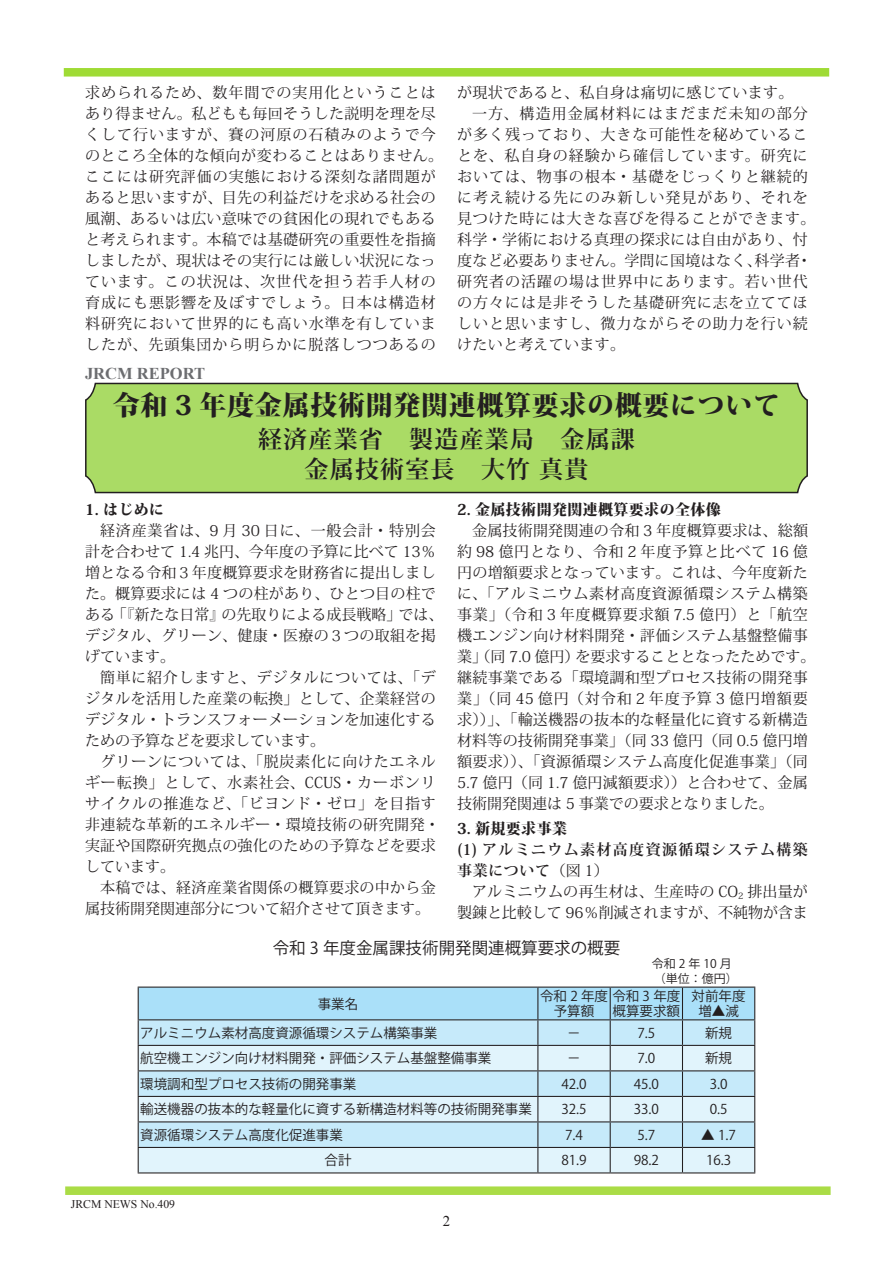
<style>
.page{position:relative;width:893px;height:1263px;background:#fff}
.page>*{position:absolute;margin:0;border:0;box-sizing:border-box;transform-origin:0 0}
.t1{font:800 27px "Koz Min Pro";letter-spacing:.025em;color:#231f20}
.t2{font:700 24px "Koz Min Pro";letter-spacing:.05em;color:#231f20}
.t3{font:16.5px "Koz Go Pro";color:#231f20}
.t4{font:700 16.5px "Times New Roman";color:#6c6d70}
.t5{font:15px/21px "Koz Min Pro";letter-spacing:.02em;color:#231f20}
.t6{font:15px/21px "Koz Min Pro";letter-spacing:.065em;color:#231f20}
.t7{font:15px "Koz Min Pro";letter-spacing:.07em;color:#231f20}
.t8{font:15px/21px "Koz Min Pro";color:#231f20}
.t9{font:15px/21px "Koz Min Pro";letter-spacing:-.005em;color:#231f20}
.t10{font:700 15px/21px "Koz Min Pro";letter-spacing:.09em;color:#231f20}
.t11{font:800 15px "Koz Min Pro";letter-spacing:.025em;color:#231f20}
.t12{font:15px "Koz Min Pro";letter-spacing:.05em;color:#231f20}
.t13{font:15px "Koz Min Pro";letter-spacing:.055em;color:#231f20}
.t14{font:15px "Koz Min Pro";letter-spacing:.045em;color:#231f20}
.t15{font:15px "Koz Min Pro";letter-spacing:.04em;color:#231f20}
.t16{font:15px "Koz Min Pro";letter-spacing:.06em;color:#231f20}
.t17{font:14.85px "Times New Roman";color:#231f20}
.t18{font:13.5px "Koz Go Pro";color:#231f20}
.t19{font:12px "Koz Go Pro";color:#231f20}
.t20{font:11.7px "Times New Roman";color:#231f20}
.t21{font:8.7px "Koz Min Pro";color:#231f20}
.s1{font-weight:400}
</style>
<div class="page">
<div style="left:85px;top:382px;width:723px;height:112px;background:#aadb65"></div>
<hr style="left:138px;top:986px;width:400px;height:2px;background:#231f20">
<hr style="left:538px;top:986px;width:72px;height:2px;background:#231f20">
<hr style="left:610px;top:986px;width:72px;height:2px;background:#231f20">
<hr style="left:682px;top:986px;width:73px;height:2px;background:#231f20">
<svg style="left:138px;top:987px;width:617px;height:185px;background:#c4e3f0"></svg>
<hr style="left:138px;top:1172px;width:400px;height:1px;background:#231f20">
<hr style="left:538px;top:1172px;width:72px;height:1px;background:#231f20">
<hr style="left:610px;top:1172px;width:72px;height:1px;background:#231f20">
<hr style="left:682px;top:1172px;width:73px;height:1px;background:#231f20">
<div style="left:64px;top:68px;width:765px;height:9px;background:#9fdb35"></div>
<div style="left:65px;top:1186px;width:766px;height:9px;background:#aadc46"></div>
<p class="t6" style="left:85px;top:82px;width:360px">求められるため、数年間での実用化ということはあり得ません。私どもも毎回そうした説明を理を尽くして行いますが、賽の河原の石積みのようで今のところ全体的な傾向が変わることはありません。ここには研究評価の実態における深刻な諸問題があると思いますが、目先の利益だけを求める社会の風潮、あるいは広い意味での貧困化の現れでもあると考えられます。本稿では基礎研究の重要性を指摘しましたが、現状はその実行には厳しい状況になっています。この状況は、次世代を担う若手人材の育成にも悪影響を及ぼすでしょう。日本は構造材料研究において世界的にも高い水準を有していましたが、先頭集団から明らかに脱落しつつあるの</p>
<p class="t5" style="left:457px;top:82px;width:338px">が現状であると、私自身は痛切に感じています。</p>
<p class="t7" style="left:472px;top:103px;width:337px">一方、構造用金属材料にはまだまだ未知の部分</p>
<p class="t7" style="left:457px;top:124px;width:352px">が多く残っており、大きな可能性を秘めているこ</p>
<p class="t7" style="left:457px;top:145px;width:352px">とを、私自身の経験から確信しています。研究に</p>
<p class="t7" style="left:457px;top:166px;width:352px">おいては、物事の根本・基礎をじっくりと継続的</p>
<p class="t7" style="left:457px;top:187px;width:352px">に考え続ける先にのみ新しい発見があり、それを</p>
<p class="t15" style="left:457px;top:208px;width:360px">見つけた時には大きな喜びを得ることができます。</p>
<p class="t5" style="left:457px;top:229px;width:352px">科学・学術における真理の探求には自由があり、忖</p>
<p class="t5" style="left:797px;top:250px;width:16px">・</p>
<p class="t6" style="left:457px;top:250px;width:352px">度など必要ありません。学問に国境はなく、<br>研究者の活躍の場は世界中にあります。若い世代の方々には是非そうした基礎研究に志を立ててほしいと思いますし、微力ながらその助力を行い続けたいと考えています。</p>
<p class="t5" style="left:754px;top:250px;width:47px">科学者</p>
<p class="t4" style="left:85px;top:362px;width:121px">JRCM REPORT</p>
<p class="t1" style="left:113px;top:385px;width:669px">令和 3 年度金属技術開発関連概算要求の概要について</p>
<p class="t2" style="left:258px;top:422px;width:378px">経済産業省　製造産業局　金属課</p>
<p class="t2" style="left:305px;top:452px;width:285px">金属技術室長　大竹真貴</p>
<p class="t11" style="left:85px;top:498px;width:81px">1. はじめに</p>
<p class="t16" style="left:100px;top:520px;width:337px">経済産業省は、9 月 30 日に、一般会計・特別会</p>
<p class="t8" style="left:85px;top:540px;width:352px">計を合わせて 1.4 兆円、今年度の予算に比べて 13％</p>
<p class="t5" style="left:85px;top:561px;width:352px">増となる令和３年度概算要求を財務省に提出しまし</p>
<p class="t5" style="left:85px;top:582px;width:352px">た。概算要求には 4 つの柱があり、ひとつ目の柱で</p>
<p class="t5" style="left:398px;top:603px;width:46px">では、</p>
<p class="t5" style="left:112px;top:603px;width:114px">「『新たな日常』</p>
<p class="t8" style="left:221px;top:603px;width:181px">の先取りによる成長戦略」</p>
<p class="t5" style="left:85px;top:603px;width:352px">ある<br>デジタル、グリーン、健康・医療の３つの取組を掲げています。</p>
<p class="t5" style="left:85px;top:666px;width:352px;text-align:justify;text-indent:15px">簡単に紹介しますと、デジタルについては、「デジタルを活用した産業の転換」として、企業経営のデジタル・トランスフォーメーションを加速化するための予算などを要求しています。</p>
<p class="t5" style="left:85px;top:750px;width:356px;text-indent:15px">グリーンについては、「脱炭素化に向けたエネルギー転換」として、水素社会、CCUS・カーボンリサイクルの推進など、「ビヨンド・ゼロ」を目指す非連続な革新的エネルギー・環境技術の研究開発・実証や国際研究拠点の強化のための予算などを要求しています。</p>
<p class="t8" style="left:85px;top:876px;width:352px;text-indent:15px">本稿では、経済産業省関係の概算要求の中から金属技術開発関連部分について紹介させて頂きます。</p>
<p class="t11" style="left:457px;top:498px;width:265px">2. 金属技術開発関連概算要求の全体像</p>
<p class="t5" style="left:472px;top:519px;width:337px">金属技術開発関連の令和 3 年度概算要求は、総額</p>
<p class="t13" style="left:457px;top:541px;width:352px">約 98 億円となり、令和 2 年度予算と比べて 16 億</p>
<p class="t5" style="left:457px;top:561px;width:352px">円の増額要求となっています。これは、今年度新た</p>
<p class="t14" style="left:457px;top:583px;width:352px">に、「アルミニウム素材高度資源循環システム構築</p>
<p class="t12" style="left:457px;top:604px;width:352px">事業」（令和 3 年度概算要求額 7.5 億円）と「航空</p>
<p class="t5" style="left:457px;top:624px;width:352px">機エンジン向け材料開発・評価システム基盤整備事</p>
<p class="t8" style="left:575px;top:645px;width:241px">を要求することとなったためです。</p>
<p class="t5" style="left:457px;top:645px;width:352px">業」（同 7.0 億円）<br>継続事業である「環境調和型プロセス技術の開発事業」（同 45 億円（対令和 2 年度予算 3 億円増額要求））」、「輸送機器の抜本的な軽量化に資する新構造材料等の技術開発事業」（同 33 億円（同 0.5 億円増額要求））、「資源循環システム高度化促進事業」（同<br>5.7 億円（同 1.7 億円減額要求））と合わせて、金属技術開発関連は 5 事業での要求となりました。</p>
<p class="t11" style="left:457px;top:817px;width:111px">3. 新規要求事業</p>
<p class="t10" style="left:457px;top:839px;width:352px">1( ) アルミニウム素材高度資源循環システム構築事業について<span class="s1">（図 1(</span></p>
<p class="t5" style="left:747px;top:881px;width:62px">排出量が</p>
<p class="t9" style="left:457px;top:881px;width:352px;text-indent:15px">アルミニウムの再生材は、生産時の CO<br>製錬と比較して 96％削減されますが、不純物が含ま</p>
<p class="t21" style="left:738px;top:890px;width:7px">2</p>
<p class="t3" style="left:273px;top:937px;width:349px">令和 3 年度金属課技術開発関連概算要求の概要</p>
<p class="t19" style="left:652px;top:956px;width:81px">令和 2 年 10 月</p>
<p class="t19" style="left:654px;top:971px;width:85px">（単位：億円(</p>
<p class="t18" style="left:318px;top:995px;width:42px">事業名</p>
<p class="t18" style="left:140px;top:1024px;width:299px">アルミニウム素材高度資源循環システム構築事業</p>
<p class="t18" style="left:540px;top:987px;width:142px">令和 2 年度令和 3 年度</p>
<p class="t18" style="left:554px;top:1002px;width:42px">予算額</p>
<p class="t18" style="left:613px;top:1002px;width:69px">概算要求額</p>
<p class="t18" style="left:567px;top:1024px;width:15px">－</p>
<p class="t18" style="left:637px;top:1024px;width:19px">7.5</p>
<p class="t18" style="left:692px;top:987px;width:55px">対前年度</p>
<p class="t18" style="left:698px;top:1002px;width:42px">増▲減</p>
<p class="t18" style="left:705px;top:1024px;width:28px">新規</p>
<p class="t18" style="left:140px;top:1049px;width:353px">航空機エンジン向け材料開発・評価システム基盤整備事業</p>
<p class="t18" style="left:567px;top:1049px;width:15px">－</p>
<p class="t18" style="left:637px;top:1049px;width:19px">7.0</p>
<p class="t18" style="left:705px;top:1049px;width:28px">新規</p>
<p class="t18" style="left:140px;top:1075px;width:218px">環境調和型プロセス技術の開発事業</p>
<p class="t18" style="left:561px;top:1075px;width:27px">42.0</p>
<p class="t18" style="left:634px;top:1075px;width:27px">45.0</p>
<p class="t18" style="left:710px;top:1075px;width:19px">3.0</p>
<p class="t18" style="left:140px;top:1100px;width:393px">輸送機器の抜本的な軽量化に資する新構造材料等の技術開発事業</p>
<p class="t18" style="left:561px;top:1100px;width:27px">32.5</p>
<p class="t18" style="left:634px;top:1100px;width:27px">33.0</p>
<p class="t18" style="left:710px;top:1100px;width:19px">0.5</p>
<p class="t18" style="left:140px;top:1126px;width:204px">資源循環システム高度化促進事業</p>
<p class="t18" style="left:565px;top:1126px;width:19px">7.4</p>
<p class="t18" style="left:637px;top:1126px;width:19px">5.7</p>
<p class="t18" style="left:701px;top:1126px;width:36px">▲ 1.7</p>
<p class="t18" style="left:325px;top:1151px;width:28px">合計</p>
<p class="t18" style="left:561px;top:1151px;width:27px">81.9</p>
<p class="t18" style="left:634px;top:1151px;width:27px">98.2</p>
<p class="t18" style="left:706px;top:1151px;width:27px">16.3</p>
<p class="t20" style="left:71px;top:1195px;width:106px">JRCM NEWS No.409</p>
<p class="t17" style="left:443px;top:1211px;width:9px">2</p>
</div>
